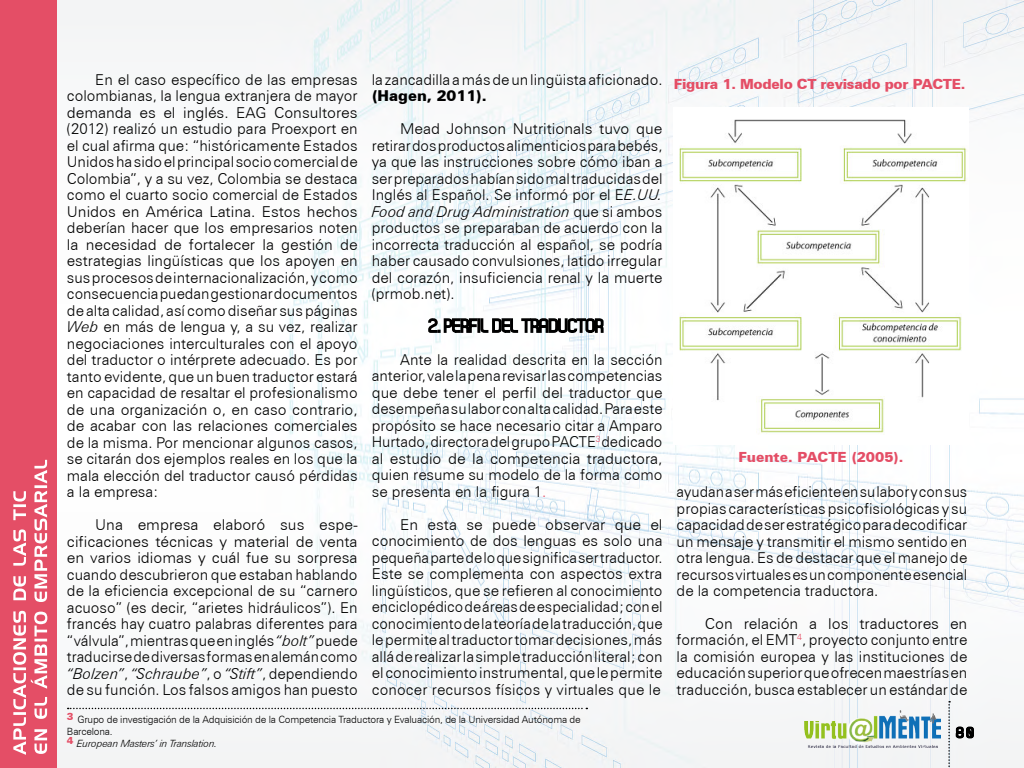
<style>
.page{position:relative;width:1024px;height:768px;background:#fff}
.page>*{position:absolute;margin:0;border:0;box-sizing:border-box;transform-origin:0 0}
.t1{font:300 15px/16.5px "Zurich BT";color:#000;text-align:justify}
.t2{font:900 15px "Zurich BT";color:#000}
.t3{font:900 14px "Zurich BT";letter-spacing:-.02em;color:#e44e66}
.t4{font:900 14px "Zurich BT";color:#e44e66}
.t5{font:300 10px/12px "Zurich BT";letter-spacing:-.02em;color:#000}
.s1{font-style:italic}
.s2{color:#e44e66}
</style>
<div class="page">
<img style="left:57px;top:1px;width:967px;height:767px">
<img style="left:804px;top:711px;width:136px;height:36px">
<svg style="left:948px;top:701px;width:27px;height:67px"></svg>
<div style="left:0;top:0;width:57px;height:768px;background:#e44e66"></div>
<svg style="left:13px;top:460px;width:34px;height:295px"></svg>
<svg style="left:427px;top:317px;width:178px;height:18px"></svg>
<svg style="left:68px;top:708px;width:519px;height:1px"></svg>
<img style="left:674px;top:107px;width:294px;height:337px">
<p class="t1" style="left:67px;top:71px;width:292px;text-indent:28px">En el caso específico de las empresas colombianas, la lengua extranjera de mayor demanda es el inglés. EAG Consultores (2012) realizó un estudio para Proexport en el cual afirma que: “históricamente Estados Unidos ha sido el principal socio comercial de Colombia”, y a su vez, Colombia se destaca como el cuarto socio comercial de Estados Unidos en América Latina. Estos hechos deberían hacer que los empresarios noten la necesidad de fortalecer la gestión de estrategias lingüísticas que los apoyen en sus procesos de internacionalización, y como consecuencia puedan gestionar documentos de alta calidad, así como diseñar sus páginas <span class="s1">Web</span> en más de lengua y, a su vez, realizar negociaciones interculturales con el apoyo del traductor o intérprete adecuado. Es por tanto evidente, que un buen traductor estará en capacidad de resaltar el profesionalismo de una organización o, en caso contrario, de acabar con las relaciones comerciales de la misma. Por mencionar algunos casos, se citarán dos ejemplos reales en los que la mala elección del traductor causó pérdidas a la empresa:</p>
<p class="t1" style="left:67px;top:516px;width:292px;text-indent:28px">Una empresa elaboró sus espe&shy;cificaciones técnicas y material de venta en varios idiomas y cuál fue su sorpresa cuando descubrieron que estaban hablando de la eficiencia excepcional de su “carnero acuoso” (es decir, “arietes hidráulicos”). En francés hay cuatro palabras diferentes para “válvula”, mientras que en inglés <span class="s1">“bolt”</span> puede traducirse de diversas formas en alemán como <span class="s1">“Bolzen”</span>, <span class="s1">“Schraube”</span>, o <span class="s1">“Stift”</span>, dependiendo de su función. Los falsos amigos han puesto</p>
<p class="t1" style="left:372px;top:71px;width:292px">la zancadilla a más de un lingüista aficionado.</p>
<p class="t2" style="left:372px;top:87px;width:117px">(Hagen, 2011).</p>
<p class="t1" style="left:372px;top:120px;width:292px;text-indent:28px">Mead Johnson Nutritionals tuvo que retirar dos productos alimenticios para bebés, ya que las instrucciones sobre cómo iban a ser preparados habían sido mal traducidas del Inglés al Español. Se informó por el E<span class="s1">E.UU.<br>Food and Drug Administration</span> que si ambos productos se preparaban de acuerdo con la incorrecta traducción al español, se podría haber causado convulsiones, latido irregular del corazón, insuficiencia renal y la muerte (prmob.net).</p>
<p class="t1" style="left:372px;top:351px;width:292px;text-indent:28px">Ante la realidad descrita en la sección anterior, vale la pena revisar las competencias que debe tener el perfil del traductor que desempeña su labor con alta calidad. Para este propósito se hace necesario citar a Amparo Hurtado, directora del grupo PACTE<sup>3</sup>dedicado al estudio de la competencia traductora, quien resume su modelo de la forma como se presenta en la figura 1<span class="s2">.</span></p>
<p class="t1" style="left:372px;top:516px;width:292px;text-indent:28px">En esta se puede observar que el conocimiento de dos lenguas es solo una pequeña parte de lo que significa ser traductor.<br>Este se complementa con aspectos extra lingüísticos, que se refieren al conocimiento enciclopédico de áreas de especialidad; con el conocimiento de la teoría de la traducción, que le permite al traductor tomar decisiones, más allá de realizar la simple traducción literal; con el conocimiento instrumental, que le permite conocer recursos físicos y virtuales que le</p>
<p class="t5" style="left:67px;top:713px;width:515px"><sup>3</sup> Grupo de investigación de la Adquisición de la Competencia Traductora y Evaluación, de la Universidad Autónoma de<br>Barcelona.<br><sup>4</sup> <span class="s1">European Masters’ in Translation.</span></p>
<p class="t3" style="left:674px;top:75px;width:293px">Figura 1. Modelo CT revisado por PACTE.</p>
<p class="t4" style="left:738px;top:449px;width:167px">Fuente. PACTE (2005).</p>
<p class="t1" style="left:677px;top:483px;width:292px">ayudan a ser más eficiente en su labor y con sus propias características psicofisiológicas y su capacidad de ser estratégico para decodificar un mensaje y transmitir el mismo sentido en otra lengua. Es de destacar que el manejo de recursos virtuales es un componente esencial de la competencia traductora.</p>
<p class="t1" style="left:677px;top:615px;width:292px;text-indent:28px">Con relación a los traductores en formación, el EMT<sup>4</sup>, proyecto conjunto entre la comisión europea y las instituciones de educación superior que ofrecen maestrías en traducción, busca establecer un estándar de</p>
</div>
